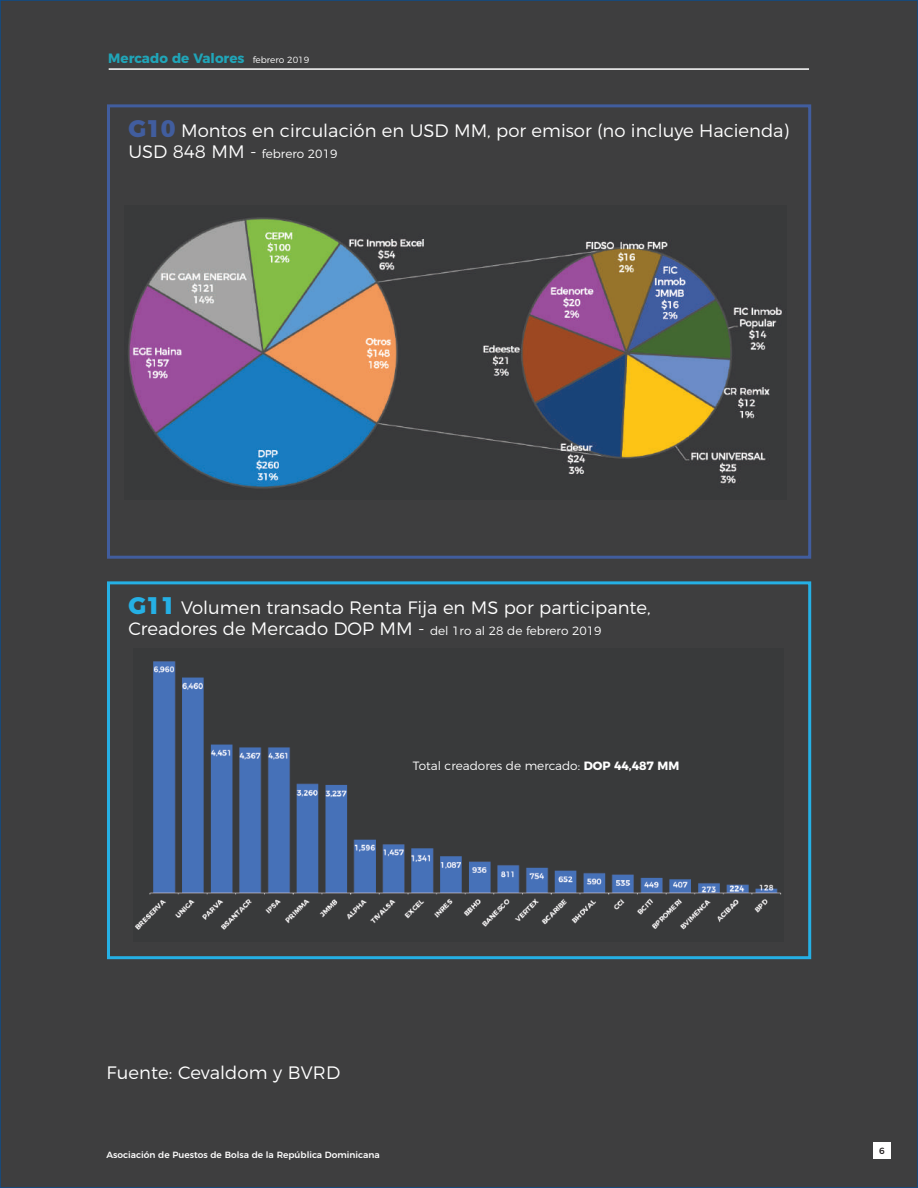
<style>
.page{position:relative;width:918px;height:1188px;background:#3e3e3f}
.page>*{position:absolute;margin:0;border:0;box-sizing:border-box;transform-origin:0 0}
.t1{font:300 18px/21.6px "Montserrat";color:#fff}
.t2{font:700 13.5px "Montserrat";color:#20a5b8}
.t3{font:300 12px "Montserrat";color:#fff}
.t4{font:500 9px "Montserrat";color:#fff}
.t5{font:500 9px "Montserrat";color:#231f20}
.s1{font-weight:300;font-size:9px;color:#fff}
.s2{font-weight:800;font-size:24px;color:#415d9e}
.s3{font-size:18px}
.s4{font-weight:800;font-size:24px;color:#25b0e5}
.s5{font-size:12px}
.s6{font-weight:700}
</style>
<div class="page">
<img style="left:135px;top:661px;width:647px;height:269px">
<img style="left:128px;top:218px;width:654px;height:270px">
<hr style="left:109px;top:68px;width:700px;height:2px;background:#fff">
<div style="left:107px;top:104px;width:704px;height:455px;border:3px solid #415d9e"></div>
<div style="left:873px;top:1142px;width:17px;height:17px;background:#fff"></div>
<div style="left:107px;top:581px;width:704px;height:378px;border:3px solid #25b0e5"></div>
<p class="t2" style="left:108px;top:47px;width:203px">Mercado de Valores <span class="s1">febrero 2019</span></p>
<p class="t1" style="left:128px;top:118px;width:663px"><span class="s2">G10</span> Montos en circulación en USD MM, por emisor (no incluye Hacienda)</p>
<p class="t3" style="left:128px;top:145px;width:211px"><span class="s3">USD 848 MM -</span> febrero 2019</p>
<p class="t1" style="left:128px;top:595px;width:524px"><span class="s4">G11</span> Volumen transado Renta Fija en MS por participante,<br>Creadores de Mercado DOP MM - <span class="s5">del 1ro al 28 de febrero 2019</span></p>
<p class="t3" style="left:413px;top:756px;width:268px">Total creadores de mercado: <span class="s6">DOP 44,487 MM</span></p>
<p class="t1" style="left:107px;top:1061px;width:235px">Fuente: Cevaldom y BVRD</p>
<p class="t4" style="left:107px;top:1148px;width:275px">Asociación de Puestos de Bolsa de la República Dominicana</p>
<p class="t5" style="left:879px;top:1143px;width:7px">6</p>
</div>
